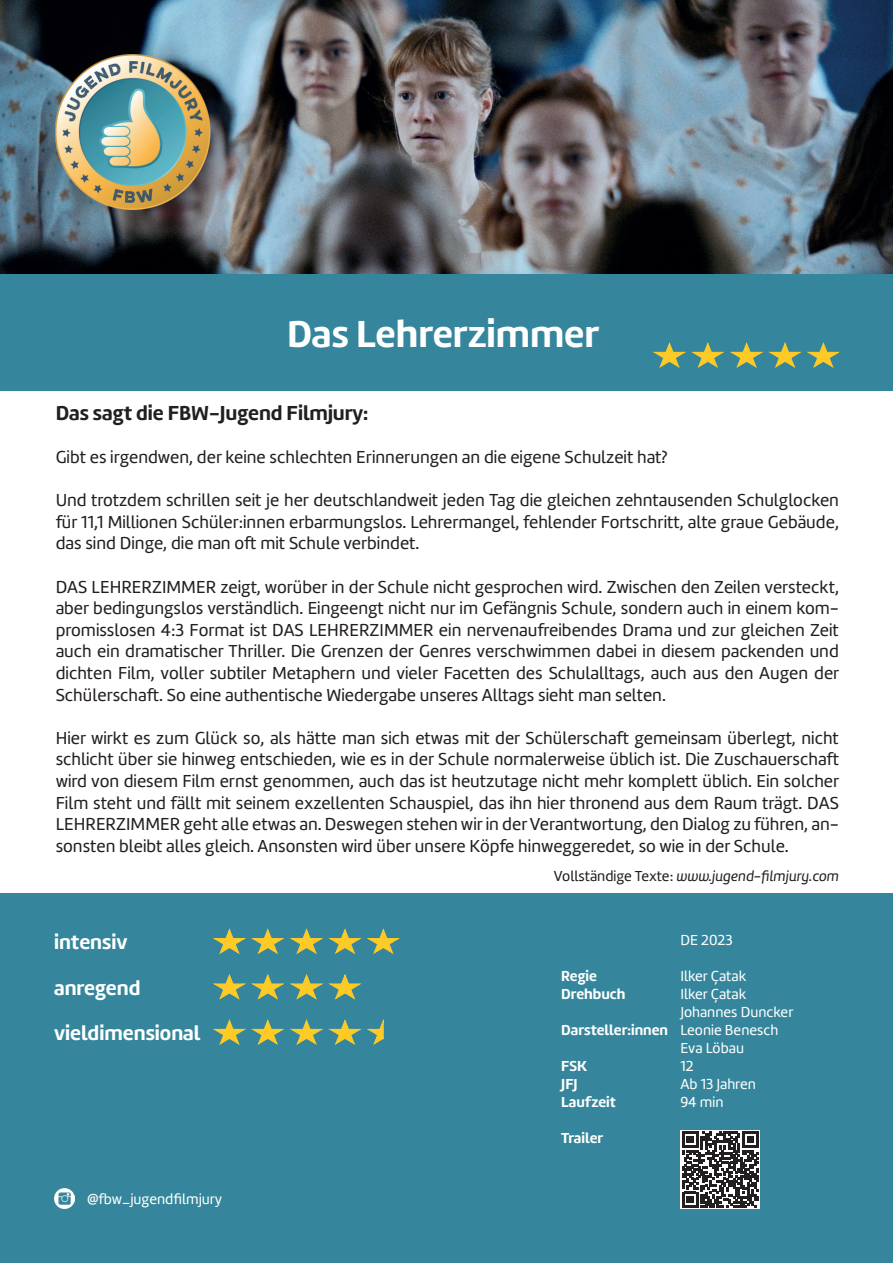
<style>
.page{position:relative;width:893px;height:1263px;background:#fff}
.page>*{position:absolute;margin:0;border:0;box-sizing:border-box;transform-origin:0 0}
.t1{font:39px "Amelia Basic Bold";color:#fff}
.t2{font:21px/45.5px "Amelia Basic Bold";color:#fff}
.t3{font:21px "Amelia Basic Bold";color:#231f20}
.t4{font:18px/21.6px "Amelia Basic";color:#231f20;text-align:justify}
.t5{font:15px/18px "Amelia Basic";color:#fff}
.t6{font:15px/18px "Amelia Basic Bold";color:#fff}
.t7{font:15px "Amelia Basic Italic";color:#231f20}
.s1{font-family:"Amelia Basic"}
</style>
<div class="page">
<img style="left:1px;top:0;width:892px;height:274px">
<div style="left:27px;top:26px;width:228px;height:229px;background:#231f20;opacity:.52"></div>
<img style="left:45px;top:46px;width:174px;height:173px">
<div style="left:0;top:274px;width:893px;height:117px;background:#35869c"></div>
<div style="left:0;top:893px;width:893px;height:370px;background:#35869c"></div>
<img style="left:54px;top:1189px;width:20px;height:20px">
<svg style="left:653px;top:342px;width:186px;height:26px"></svg>
<svg style="left:213px;top:974px;width:149px;height:26px"></svg>
<svg style="left:213px;top:928px;width:187px;height:26px"></svg>
<svg style="left:213px;top:1019px;width:171px;height:26px"></svg>
<div style="left:680px;top:1130px;width:80px;height:79px;background:#fff"></div>
<svg style="left:682px;top:1131px;width:77px;height:77px"></svg>
<h1 class="t1" style="left:287px;top:311px;width:314px">Das Lehrerzimmer</h1>
<p class="t3" style="left:56px;top:400px;width:314px">Das sagt die FBW-Jugend Filmjury:</p>
<p class="t4" style="left:56px;top:446px;width:613px">Gibt es irgendwen, der keine schlechten Erinnerungen an die eigene Schulzeit hat?</p>
<p class="t4" style="left:56px;top:489px;width:785px">Und trotzdem schrillen seit je her deutschlandweit jeden Tag die gleichen zehntausenden Schulglocken für 11,1 Millionen Schüler:innen erbarmungslos. Lehrermangel, fehlender Fortschritt, alte graue Gebäude, das sind Dinge, die man oft mit Schule verbindet.</p>
<p class="t4" style="left:56px;top:576px;width:785px">DAS LEHRERZIMMER zeigt, worüber in der Schule nicht gesprochen wird. Zwischen den Zeilen versteckt, aber bedingungslos verständlich. Eingeengt nicht nur im Gefängnis Schule, sondern auch in einem kom&shy;promisslosen 4:3 Format ist DAS LEHRERZIMMER ein nervenaufreibendes Drama und zur gleichen Zeit auch ein dramatischer Thriller. Die Grenzen der Genres verschwimmen dabei in diesem packenden und dichten Film, voller subtiler Metaphern und vieler Facetten des Schulalltags, auch aus den Augen der Schülerschaft. So eine authentische Wiedergabe unseres Alltags sieht man selten.</p>
<p class="t4" style="left:56px;top:727px;width:785px">Hier wirkt es zum Glück so, als hätte man sich etwas mit der Schülerschaft gemeinsam überlegt, nicht schlicht über sie hinweg entschieden, wie es in der Schule normalerweise üblich ist. Die Zuschauerschaft wird von diesem Film ernst genommen, auch das ist heutzutage nicht mehr komplett üblich. Ein solcher Film steht und fällt mit seinem exzellenten Schauspiel, das ihn hier thronend aus dem Raum trägt. DAS LEHRERZIMMER geht alle etwas an. Deswegen stehen wir in der Verantwortung, den Dialog zu führen, an&shy;sonsten bleibt alles gleich. Ansonsten wird über unsere Köpfe hinweggeredet, so wie in der Schule.</p>
<p class="t7" style="left:554px;top:867px;width:287px"><span class="s1">Vollständige Texte:</span> www.jugend-filmjury.com</p>
<p class="t2" style="left:54px;top:920px;width:148px">intensiv anregend vieldimensional</p>
<p class="t5" style="left:87px;top:1190px;width:136px">@fbw_jugendfilmjury</p>
<p class="t6" style="left:561px;top:967px;width:66px">Regie<br>Drehbuch</p>
<p class="t6" style="left:561px;top:1021px;width:108px">Darsteller:innen</p>
<p class="t6" style="left:561px;top:1057px;width:56px">FSK<br>JFJ<br>Laufzeit</p>
<p class="t6" style="left:561px;top:1129px;width:44px">Trailer</p>
<p class="t5" style="left:680px;top:931px;width:54px">DE 2023</p>
<p class="t5" style="left:680px;top:967px;width:115px">Ilker Çatak<br>Ilker Çatak<br>Johannes Duncker<br>Leonie Benesch<br>Eva Löbau<br>12<br>Ab 13 Jahren<br>94 min</p>
</div>
